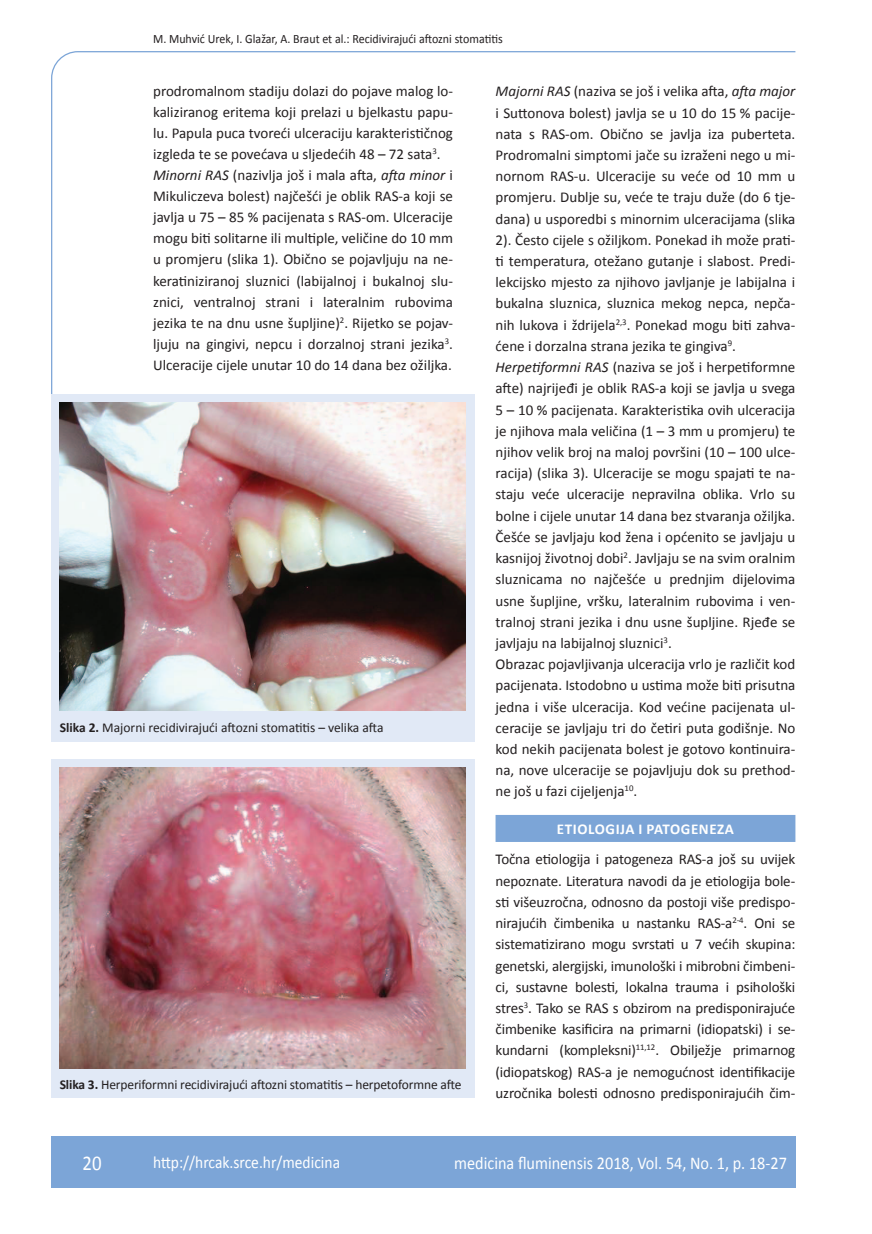
<style>
.page{position:relative;width:872px;height:1234px;background:#fff}
.page>*{position:absolute;margin:0;border:0;box-sizing:border-box;transform-origin:0 0}
.t1{font:21px "Calibri";color:#fff;scale:.9 1}
.t2{font:18px "Calibri";color:#fff;scale:.9 1}
.t3{font:17.25px "Calibri";color:#fff;scale:.9 1}
.t4{font:15px/21.1px "Calibri";color:#231f20}
.t5{font:700 15px "Calibri";letter-spacing:.04em;color:#fff}
.t6{font:13.5px "Calibri";letter-spacing:-.01em;color:#231f20}
.t7{font:12.75px "Calibri";color:#231f20;scale:.94 1}
.s1{font-style:italic}
.s2{font-weight:700}
</style>
<div class="page">
<svg style="left:51px;top:51px;width:745px;height:345px"></svg>
<div style="left:51px;top:1135px;width:744px;height:51px;background:#7ca5d7"></div>
<div style="left:495px;top:814px;width:300px;height:27px;background:#7ca5d7"></div>
<div style="left:51px;top:394px;width:423px;height:347px;background:#e1e9f6"></div>
<img style="left:60px;top:402px;width:406px;height:308px">
<div style="left:51px;top:758px;width:423px;height:339px;background:#e1e9f6"></div>
<img style="left:60px;top:767px;width:406px;height:300px">
<p class="t7" style="left:153px;top:30px;width:373px">M. Muhvić Urek, I. Glažar, A. Braut et al.: Recidivirajući aftozni stomatitis</p>
<p class="t4" style="left:153px;top:80px;width:301px">prodromalnom stadiju dolazi do pojave malog lo&shy;kaliziranog eritema koji prelazi u bjelkastu papu&shy;lu. Papula puca tvoreći ulceraciju karakterističnog izgleda te se povećava u sljedećih 48 – 72 sata<sup>3</sup>.<br><span class="s1">Minorni RAS</span> (nazivlja još i mala afta, <span class="s1">afta minor</span> i Mikuliczeva bolest) najčešći je oblik RAS-a koji se javlja u 75 – 85 % pacijenata s RAS-om. Ulceracije mogu biti solitarne ili multiple, veličine do 10 mm u promjeru (slika 1). Obično se pojavljuju na ne&shy;keratiniziranoj sluznici (labijalnoj i bukalnoj slu&shy;znici, ventralnoj strani i lateralnim rubovima jezika te na dnu usne šupljine)<sup>2</sup>. Rijetko se pojav&shy;ljuju na gingivi, nepcu i dorzalnoj strani jezika<sup>3</sup>.<br>Ulceracije cijele unutar 10 do 14 dana bez ožiljka.</p>
<p class="t4" style="left:495px;top:80px;width:301px"><span class="s1">Majorni RAS</span> (naziva se još i velika afta, <span class="s1">afta major </span>i Suttonova bolest) javlja se u 10 do 15 % pacije&shy;nata s RAS-om. Obično se javlja iza puberteta.<br>Prodromalni simptomi jače su izraženi nego u mi&shy;nornom RAS-u. Ulceracije su veće od 10 mm u promjeru. Dublje su, veće te traju duže (do 6 tje&shy;dana) u usporedbi s minornim ulceracijama (slika 2). Često cijele s ožiljkom. Ponekad ih može prati&shy;ti temperatura, otežano gutanje i slabost. Predi&shy;lekcijsko mjesto za njihovo javljanje je labijalna i bukalna sluznica, sluznica mekog nepca, nepča&shy;nih lukova i ždrijela<sup>2,3</sup>. Ponekad mogu biti zahva&shy;ćene i dorzalna strana jezika te gingiva<sup>9</sup>.<br><span class="s1">Herpetiformni RAS</span> (naziva se još i herpetiformne afte) najrijeđi je oblik RAS-a koji se javlja u svega 5 – 10 % pacijenata. Karakteristika ovih ulceracija je njihova mala veličina (1 – 3 mm u promjeru) te njihov velik broj na maloj površini (10 – 100 ulce&shy;racija) (slika 3). Ulceracije se mogu spajati te na&shy;staju veće ulceracije nepravilna oblika. Vrlo su bolne i cijele unutar 14 dana bez stvaranja ožiljka.<br>Češće se javljaju kod žena i općenito se javljaju u kasnijoj životnoj dobi<sup>2</sup>. Javljaju se na svim oralnim sluznicama no najčešće u prednjim dijelovima usne šupljine, vršku, lateralnim rubovima i ven&shy;tralnoj strani jezika i dnu usne šupljine. Rjeđe se javljaju na labijalnoj sluznici<sup>3</sup>.<br>Obrazac pojavljivanja ulceracija vrlo je različit kod pacijenata. Istodobno u ustima može biti prisutna jedna i više ulceracija. Kod većine pacijenata ul&shy;ceracije se javljaju tri do četiri puta godišnje. No kod nekih pacijenata bolest je gotovo kontinuira&shy;na, nove ulceracije se pojavljuju dok su prethod&shy;ne još u fazi cijeljenja<sup>10</sup>.</p>
<p class="t5" style="left:557px;top:819px;width:179px">ETIOLOGIJA I PATOGENEZA</p>
<p class="t4" style="left:495px;top:848px;width:301px;text-align:justify">Točna etiologija i patogeneza RAS-a još su uvijek nepoznate. Literatura navodi da je etiologija bole&shy;sti višeuzročna, odnosno da postoji više predispo&shy;nirajućih čimbenika u nastanku RAS-a<sup>2-4</sup>. Oni se sistematizirano mogu svrstati u 7 većih skupina: genetski, alergijski, imunološki i mibrobni čimbeni&shy;ci, sustavne bolesti, lokalna trauma i psihološki stres<sup>3</sup>. Tako se RAS s obzirom na predisponirajuće čimbenike kasificira na primarni (idiopatski) i se&shy;kundarni (kompleksni)<sup>11,12</sup>. Obilježje primarnog (idiopatskog) RAS-a je nemogućnost identifikacije uzročnika bolesti odnosno predisponirajućih čim-</p>
<p class="t6" style="left:60px;top:718px;width:325px"><span class="s2">Slika 2.</span> Majorni recidivirajući aftozni stomatitis – velika afta</p>
<p class="t6" style="left:60px;top:1075px;width:403px"><span class="s2">Slika 3.</span> Herperiformni recidivirajući aftozni stomatitis – herpetoformne afte</p>
<h1 class="t1" style="left:82px;top:1149px;width:23px">20</h1>
<p class="t3" style="left:153px;top:1150px;width:209px">http://hrcak.srce.hr/medicina</p>
<p class="t2" style="left:454px;top:1151px;width:371px">medicina fluminensis 2018, Vol. 54, No. 1, p. 18-27</p>
</div>
